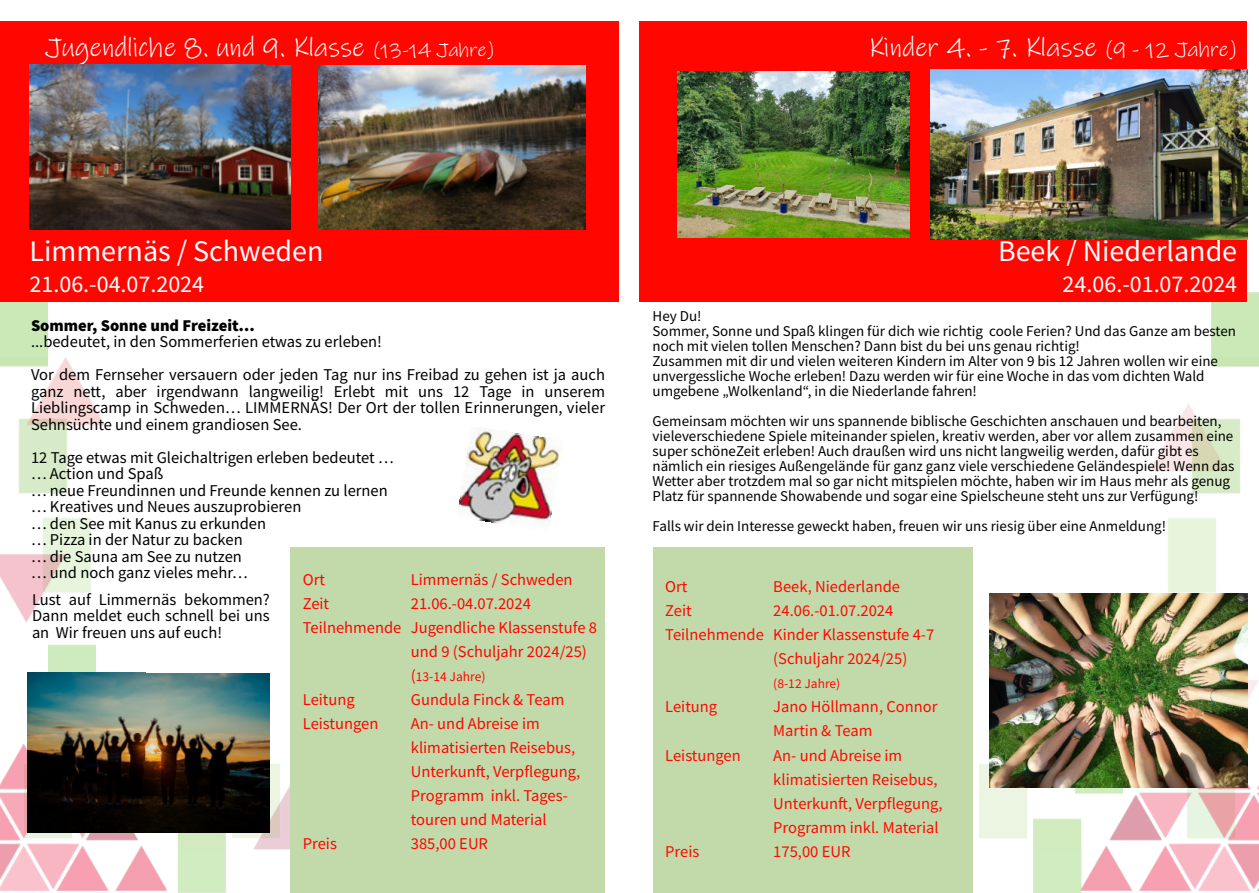
<style>
.page{position:relative;width:1259px;height:893px;background:#fff}
.page>*{position:absolute;margin:0;border:0;box-sizing:border-box;transform-origin:0 0}
.t1{font:30px "Source Sans Pro";color:#fff}
.t2{font:27px "Ink Free";color:#fff}
.t3{font:24px "Source Sans Pro";color:#fff}
.t4{font:16.5px/16.5px "Source Sans Pro";color:#000}
.t5{font:16.5px/24px "Source Sans Pro";color:#ff0500}
.t6{font:16.5px/24px "Source Sans Pro";color:#ff0900}
.t7{font:900 16.5px "Source Sans Pro";color:#000}
.t8{font:15px/15px "Source Sans Pro";color:#000}
.t9{font:13.5px "Source Sans Pro";color:#ff0500}
.t10{font:13.5px "Source Sans Pro";color:#ff0900}
.s1{font-size:19.5px}
.s2{font-size:21px}
.s3{font-size:16.5px}
.s4{color:#ff0300}
</style>
<div class="page">
<img style="left:0;top:292px;width:1259px;height:601px">
<img style="left:0;top:357px;width:1258px;height:493px">
<img style="left:0;top:741px;width:167px;height:150px">
<img style="left:1080px;top:741px;width:179px;height:150px">
<div style="left:653px;top:548px;width:320px;height:345px;background:#c2daaa"></div>
<div style="left:639px;top:21px;width:608px;height:281px;background:#ff0600"></div>
<div style="left:0;top:21px;width:618px;height:281px;background:#ff0600"></div>
<div style="left:290px;top:548px;width:315px;height:345px;background:#c2daaa"></div>
<img style="left:930px;top:70px;width:317px;height:169px">
<img style="left:677px;top:72px;width:233px;height:165px">
<img style="left:989px;top:594px;width:258px;height:193px">
<img style="left:318px;top:65px;width:268px;height:165px">
<img style="left:27px;top:673px;width:243px;height:160px">
<img style="left:30px;top:65px;width:261px;height:165px">
<img style="left:457px;top:427px;width:105px;height:104px">
<h2 class="t2" style="left:46px;top:38px;width:450px">Jugendliche 8. und 9. Klasse <span class="s1">(13-14 Jahre)</span></h2>
<h2 class="t2" style="left:868px;top:38px;width:370px">Kinder 4. - 7. Klasse <span class="s2">(9 - 12 Jahre)</span></h2>
<h1 class="t1" style="left:30px;top:238px;width:295px">Limmernäs / Schweden</h1>
<h3 class="t3" style="left:30px;top:274px;width:176px">21.06.-04.07.2024</h3>
<p class="t7" style="left:31px;top:318px;width:225px">Sommer, Sonne und Freizeit…</p>
<p class="t4" style="left:31px;top:327px;width:575px;line-height:33px">...bedeutet, in den Sommerferien etwas zu erleben!<br>Vor dem Fernseher versauern oder jeden Tag nur ins Freibad zu gehen ist ja auch</p>
<p class="t4" style="left:31px;top:384px;width:575px;text-align:justify">ganz nett, aber irgendwann langweilig! Erlebt mit uns 12 Tage in unserem Lieblingscamp in Schweden… LIMMERNÄS! Der Ort der tollen Erinnerungen, vieler Sehnsüchte und einem grandiosen See.</p>
<p class="t4" style="left:31px;top:450px;width:364px">12 Tage etwas mit Gleichaltrigen erleben bedeutet … … Action und Spaß<br>… neue Freundinnen und Freunde kennen zu lernen … Kreatives und Neues auszuprobieren<br>… den See mit Kanus zu erkunden<br>… Pizza in der Natur zu backen<br>… die Sauna am See zu nutzen<br>… und noch ganz vieles mehr…</p>
<p class="t4" style="left:32px;top:592px;width:239px;text-align:justify">Lust auf Limmernäs bekommen?<br>Dann meldet euch schnell bei uns an Wir freuen uns auf euch!</p>
<p class="t5" style="left:303px;top:569px;width:24px">Ort</p>
<p class="t5" style="left:411px;top:569px;width:163px">Limmernäs / Schweden</p>
<p class="t5" style="left:303px;top:593px;width:28px">Zeit</p>
<p class="t5" style="left:411px;top:593px;width:121px">21.06.-04.07.2024</p>
<p class="t5" style="left:303px;top:617px;width:296px">Teilnehmende Jugendliche Klassenstufe 8</p>
<p class="t5" style="left:411px;top:641px;width:177px">und 9 (Schuljahr 2024/25)</p>
<p class="t9" style="left:411px;top:671px;width:76px"><span class="s3">(</span>13-14 Jahre)</p>
<p class="t5" style="left:303px;top:689px;width:53px">Leitung</p>
<p class="t5" style="left:411px;top:689px;width:155px">Gundula Finck &amp; Team</p>
<p class="t5" style="left:303px;top:713px;width:77px">Leistungen</p>
<p class="t5" style="left:411px;top:713px;width:171px">An- und Abreise im klimatisierten Reisebus,<br>Unterkunft, Verpflegung,<br>Programm inkl. Tages&shy;touren und Material</p>
<p class="t5" style="left:303px;top:833px;width:36px">Preis</p>
<p class="t5" style="left:411px;top:833px;width:79px">385,00 EUR</p>
<h1 class="t1" style="left:998px;top:238px;width:241px">Beek / Niederlande</h1>
<h3 class="t3" style="left:1062px;top:274px;width:176px">24.06.-01.07.2024</h3>
<p class="t8" style="left:652px;top:310px;width:585px">Hey Du!<br>Sommer, Sonne und Spaß klingen für dich wie richtig coole Ferien? Und das Ganze am besten noch mit vielen tollen Menschen? Dann bist du bei uns genau richtig!<br>Zusammen mit dir und vielen weiteren Kindern im Alter von 9 bis 12 Jahren wollen wir eine unvergessliche Woche erleben! Dazu werden wir für eine Woche in das vom dichten Wald umgebene „Wolkenland“, in die Niederlande fahren!</p>
<p class="t8" style="left:652px;top:415px;width:583px">Gemeinsam möchten wir uns spannende biblische Geschichten anschauen und bearbeiten, vieleverschiedene Spiele miteinander spielen, kreativ werden, aber vor allem zusammen eine super schöneZeit erleben! Auch draußen wird uns nicht langweilig werden, dafür gibt es nämlich ein riesiges Außengelände für ganz ganz viele verschiedene Geländespiele! Wenn das Wetter aber trotzdem mal so gar nicht mitspielen möchte, haben wir im Haus mehr als genug Platz für spannende Showabende und sogar eine Spielscheune steht uns zur Verfügung!</p>
<p class="t8" style="left:652px;top:520px;width:515px">Falls wir dein Interesse geweckt haben, freuen wir uns riesig über eine Anmeldung!</p>
<p class="t6" style="left:665px;top:576px;width:24px"><span class="s4">O</span>rt</p>
<p class="t6" style="left:773px;top:576px;width:128px">Beek, Niederlande</p>
<p class="t6" style="left:665px;top:600px;width:28px">Zeit</p>
<p class="t6" style="left:773px;top:600px;width:121px">24.06.-01.07.2024</p>
<p class="t6" style="left:665px;top:624px;width:270px">Teilnehmende Kinder Klassenstufe 4-7</p>
<p class="t6" style="left:773px;top:648px;width:135px">(Schuljahr 2024/25)</p>
<p class="t10" style="left:773px;top:678px;width:69px">(8-12 Jahre)</p>
<p class="t6" style="left:665px;top:696px;width:53px">Leitung</p>
<p class="t6" style="left:773px;top:696px;width:166px">Jano Höllmann, Connor<br>Martin &amp; Team</p>
<p class="t6" style="left:665px;top:744px;width:77px">Leistungen</p>
<p class="t6" style="left:773px;top:744px;width:171px">An- und Abreise im klimatisierten Reisebus,<br>Unterkunft, Verpflegung,<br>Programm inkl. Material</p>
<p class="t6" style="left:665px;top:840px;width:36px">Preis</p>
<p class="t6" style="left:773px;top:840px;width:79px">175,00 EUR</p>
</div>
